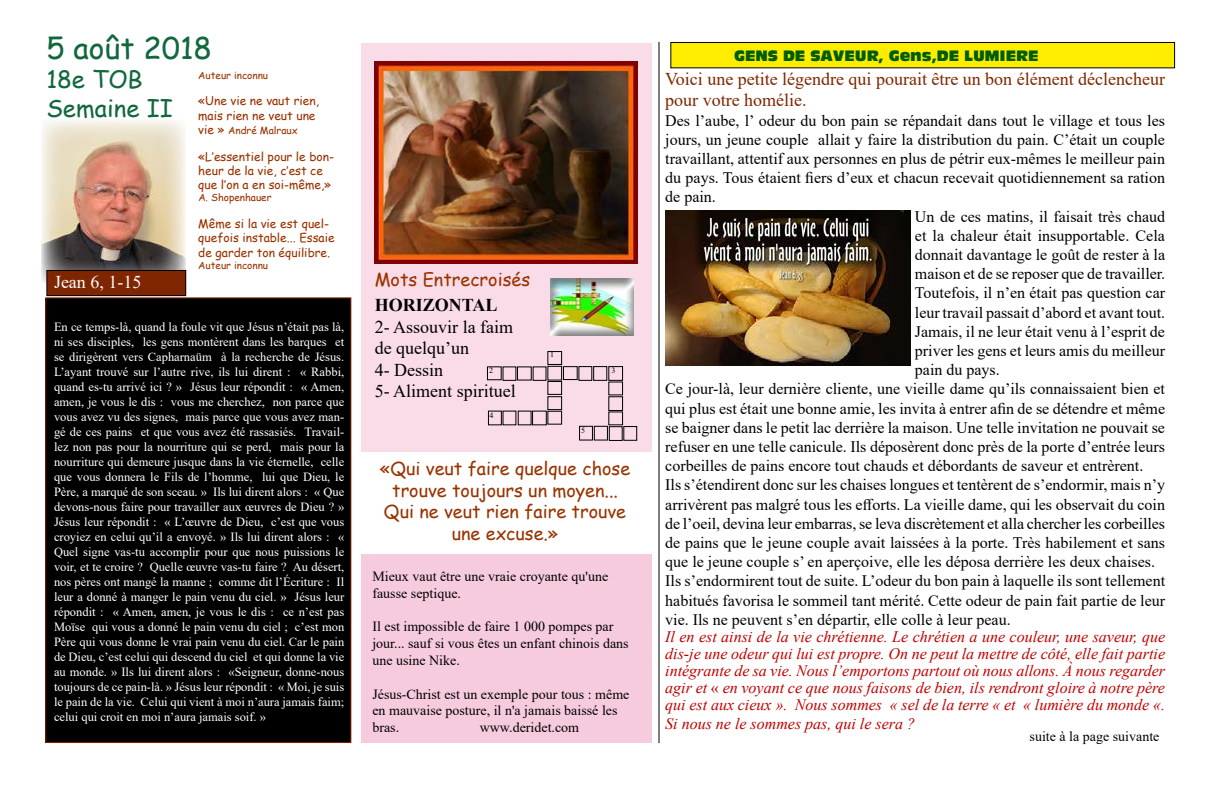
<style>
.page{position:relative;width:1224px;height:792px;background:#fff}
.page>*{position:absolute;margin:0;border:0;box-sizing:border-box;transform-origin:0 0}
.t1{font:30px "Comic Sans MS";color:#11683d}
.t2{font:24px/28.8px "Comic Sans MS";color:#11683d}
.t3{font:18px/21.6px "Comic Sans MS";color:#930;text-align:center}
.t4{font:18px/21.6px "Times New Roman";color:#7f2600}
.t5{font:18px/21.6px "Times New Roman";color:#000}
.t6{font:18px "Times New Roman";color:#fff}
.t7{font:700 18px "Times New Roman";color:#000}
.t8{font:16px "Times New Roman";color:#000}
.t9{font:italic 16px/17px "Times New Roman";color:#c00000;text-align:justify}
.t10{font:14px/16.8px "Times New Roman";color:#000}
.t11{font:14px "Antique Olive Compact";color:#005e00}
.t12{font:12.5px/15px "Times New Roman";color:#fff;text-align:justify}
.t13{font:12px/14.4px "Comic Sans MS";color:#930}
.t14{font:10px "Comic Sans MS";color:#930}
.t15{font:8px "Times New Roman";color:#000}
.s1{font-size:12px}
.s2{font-style:normal}
</style>
<div class="page">
<div style="left:361px;top:43px;width:291px;height:409px;background:#fadce9"></div>
<img style="left:42px;top:120px;width:144px;height:163px">
<div style="left:46px;top:298px;width:305px;height:445px;background:#000"></div>
<div style="left:45px;top:297px;width:306px;height:446px;border:1px solid #7f2600"></div>
<hr style="left:658px;top:42px;width:1px;height:701px;background:#000">
<div style="left:47px;top:270px;width:139px;height:26px;background:#7f2600"></div>
<div style="left:46px;top:270px;width:140px;height:26px;border:1px solid #000"></div>
<div style="left:671px;top:42px;width:504px;height:26px;background:#ffed00"></div>
<div style="left:670px;top:42px;width:505px;height:26px;border:1px solid #000"></div>
<img style="left:374px;top:62px;width:263px;height:202px">
<div style="left:542px;top:269px;width:100px;height:68px;background:#000;opacity:.5"></div>
<div style="left:608px;top:396px;width:15px;height:15px;border:1px solid #000"></div>
<div style="left:608px;top:382px;width:15px;height:13px;border:1px solid #000"></div>
<div style="left:547px;top:366px;width:15px;height:15px;border:1px solid #000"></div>
<div style="left:547px;top:351px;width:15px;height:14px;border:1px solid #000"></div>
<div style="left:547px;top:381px;width:15px;height:14px;border:1px solid #000"></div>
<div style="left:547px;top:396px;width:15px;height:14px;border:1px solid #000"></div>
<div style="left:609px;top:426px;width:14px;height:15px;border:1px solid #000"></div>
<div style="left:593px;top:366px;width:14px;height:15px;border:1px solid #000"></div>
<div style="left:578px;top:366px;width:14px;height:15px;border:1px solid #000"></div>
<div style="left:563px;top:366px;width:15px;height:14px;border:1px solid #000"></div>
<div style="left:594px;top:426px;width:14px;height:15px;border:1px solid #000"></div>
<div style="left:503px;top:366px;width:13px;height:15px;border:1px solid #000"></div>
<div style="left:623px;top:426px;width:14px;height:15px;border:1px solid #000"></div>
<div style="left:579px;top:426px;width:14px;height:15px;border:1px solid #000"></div>
<div style="left:517px;top:366px;width:15px;height:15px;border:1px solid #000"></div>
<div style="left:608px;top:366px;width:15px;height:15px;border:1px solid #000"></div>
<div style="left:532px;top:411px;width:15px;height:14px;border:1px solid #000"></div>
<div style="left:488px;top:411px;width:14px;height:14px;border:1px solid #000"></div>
<img style="left:665px;top:210px;width:245px;height:156px">
<div style="left:361px;top:554px;width:291px;height:189px;background:#f7cbde"></div>
<h1 class="t1" style="left:46px;top:26px;width:167px">5 août 2018</h1>
<h2 class="t2" style="left:46px;top:64px;width:128px">18e TOB<br>Semaine II</h2>
<p class="t14" style="left:198px;top:68px;width:71px">Auteur inconnu</p>
<p class="t13" style="left:198px;top:93px;width:122px">«Une vie ne vaut rien, mais rien ne veut une</p>
<p class="t14" style="left:198px;top:123px;width:101px"><span class="s1">vie »</span> André Malraux</p>
<p class="t13" style="left:198px;top:149px;width:137px">«L’essentiel pour le bon&shy;heur de la vie, c’est ce que l’on a en soi-même,»</p>
<p class="t14" style="left:198px;top:190px;width:75px">A. Shopenhauer</p>
<p class="t13" style="left:198px;top:216px;width:138px">Même si la vie est quel&shy;quefois instable... Essaie de garder ton équilibre.</p>
<p class="t14" style="left:198px;top:258px;width:71px">Auteur inconnu</p>
<p class="t6" style="left:54px;top:270px;width:89px">Jean 6, 1-15</p>
<p class="t12" style="left:54px;top:319px;width:292px">En ce temps-là, quand la foule vit que Jésus n’était pas là, ni ses disciples, les gens montèrent dans les barques et se dirigèrent vers Capharnaüm à la recherche de Jésus.<br>L’ayant trouvé sur l’autre rive, ils lui dirent : « Rabbi, quand es-tu arrivé ici ? » Jésus leur répondit : « Amen, amen, je vous le dis : vous me cherchez, non parce que vous avez vu des signes, mais parce que vous avez man&shy;gé de ces pains et que vous avez été rassasiés. Travail&shy;lez non pas pour la nourriture qui se perd, mais pour la nourriture qui demeure jusque dans la vie éternelle, celle que vous donnera le Fils de l’homme, lui que Dieu, le Père, a marqué de son sceau. » Ils lui dirent alors : « Que devons-nous faire pour travailler aux œuvres de Dieu ? » Jésus leur répondit : « L’œuvre de Dieu, c’est que vous croyiez en celui qu’il a envoyé. » Ils lui dirent alors : « Quel signe vas-tu accomplir pour que nous puissions le voir, et te croire ? Quelle œuvre vas-tu faire ? Au désert, nos pères ont mangé la manne ; comme dit l’Écriture : Il leur a donné à manger le pain venu du ciel. » Jésus leur répondit : « Amen, amen, je vous le dis : ce n’est pas Moïse qui vous a donné le pain venu du ciel ; c’est mon Père qui vous donne le vrai pain venu du ciel. Car le pain de Dieu, c’est celui qui descend du ciel et qui donne la vie au monde. » Ils lui dirent alors : «Seigneur, donne-nous toujours de ce pain-là. » Jésus leur répondit : « Moi, je suis le pain de la vie. Celui qui vient à moi n’aura jamais faim; celui qui croit en moi n’aura jamais soif. »</p>
<p class="t3" style="left:375px;top:269px;width:157px">Mots Entrecroisés</p>
<p class="t7" style="left:375px;top:292px;width:124px">HORIZONTAL</p>
<p class="t5" style="left:375px;top:315px;width:143px">2- Assouvir la faim de quelqu’un<br>4- Dessin<br>5- Aliment spirituel</p>
<p class="t15" style="left:550px;top:349px;width:5px">1</p>
<p class="t15" style="left:489px;top:364px;width:5px">2</p>
<p class="t15" style="left:612px;top:364px;width:5px">3</p>
<p class="t15" style="left:489px;top:410px;width:5px">4</p>
<p class="t15" style="left:581px;top:425px;width:5px">5</p>
<p class="t3" style="left:380px;top:457px;width:252px">«Qui veut faire quelque chose trouve toujours un moyen...<br>Qui ne veut rien faire trouve une excuse.»</p>
<p class="t10" style="left:372px;top:567px;width:237px">Mieux vaut être une vraie croyante qu'une fausse septique.</p>
<p class="t10" style="left:372px;top:618px;width:258px">Il est impossible de faire 1 000 pompes par jour... sauf si vous êtes un enfant chinois dans une usine Nike.</p>
<p class="t10" style="left:372px;top:685px;width:259px">Jésus-Christ est un exemple pour tous : même en mauvaise posture, il n'a jamais baissé les bras.</p>
<p class="t10" style="left:480px;top:719px;width:101px">www.deridet.com</p>
<p class="t11" style="left:734px;top:46px;width:306px">GENS DE SAVEUR, Gens,DE LUMIERE</p>
<p class="t4" style="left:665px;top:68px;width:501px">Voici une petite légendre qui pourait être un bon élément déclencheur pour votre homélie.</p>
<p class="t8" style="left:665px;top:109px;width:501px">Des l’aube, l’ odeur du bon pain se répandait dans tout le village et tous les</p>
<p class="t8" style="left:665px;top:128px;width:501px">jours, un jeune couple allait y faire la distribution du pain. C’était un couple</p>
<p class="t8" style="left:665px;top:147px;width:501px">travaillant, attentif aux personnes en plus de pétrir eux-mêmes le meilleur pain</p>
<p class="t8" style="left:665px;top:167px;width:501px">du pays. Tous étaient fiers d’eux et chacun recevait quotidiennement sa ration</p>
<p class="t8" style="left:665px;top:186px;width:52px">de pain.</p>
<p class="t8" style="left:915px;top:205px;width:252px">Un de ces matins, il faisait très chaud</p>
<p class="t8" style="left:915px;top:224px;width:251px">et la chaleur était insupportable. Cela</p>
<p class="t8" style="left:915px;top:243px;width:252px">donnait davantage le goût de rester à la</p>
<p class="t8" style="left:915px;top:263px;width:252px">maison et de se reposer que de travailler.</p>
<p class="t8" style="left:915px;top:282px;width:252px">Toutefois, il n’en était pas question car</p>
<p class="t8" style="left:915px;top:301px;width:252px">leur travail passait d’abord et avant tout.</p>
<p class="t8" style="left:915px;top:320px;width:252px">Jamais, il ne leur était venu à l’esprit de</p>
<p class="t8" style="left:915px;top:339px;width:252px">priver les gens et leurs amis du meilleur</p>
<p class="t8" style="left:915px;top:359px;width:86px">pain du pays.</p>
<p class="t8" style="left:665px;top:378px;width:501px">Ce jour-là, leur dernière cliente, une vieille dame qu’ils connaissaient bien et</p>
<p class="t8" style="left:665px;top:397px;width:501px">qui plus est était une bonne amie, les invita à entrer afin de se détendre et même</p>
<p class="t8" style="left:665px;top:416px;width:501px">se baigner dans le petit lac derrière la maison. Une telle invitation ne pouvait se</p>
<p class="t8" style="left:665px;top:435px;width:501px">refuser en une telle canicule. Ils déposèrent donc près de la porte d’entrée leurs</p>
<p class="t8" style="left:665px;top:455px;width:480px">corbeilles de pains encore tout chauds et débordants de saveur et entrèrent.</p>
<p class="t8" style="left:665px;top:474px;width:501px">Ils s’étendirent donc sur les chaises longues et tentèrent de s’endormir, mais n’y</p>
<p class="t8" style="left:665px;top:493px;width:501px">arrivèrent pas malgré tous les efforts. La vieille dame, qui les observait du coin</p>
<p class="t8" style="left:665px;top:512px;width:501px">de l’oeil, devina leur embarras, se leva discrètement et alla chercher les corbeilles</p>
<p class="t8" style="left:665px;top:531px;width:501px">de pains que le jeune couple avait laissées à la porte. Très habilement et sans</p>
<p class="t8" style="left:665px;top:551px;width:491px">que le jeune couple s’ en aperçoive, elle les déposa derrière les deux chaises.</p>
<p class="t8" style="left:665px;top:570px;width:501px">Ils s’endormirent tout de suite. L’odeur du bon pain à laquelle ils sont tellement</p>
<p class="t8" style="left:665px;top:589px;width:501px">habitués favorisa le sommeil tant mérité. Cette odeur de pain fait partie de leur</p>
<p class="t8" style="left:665px;top:608px;width:347px">vie. Ils ne peuvent s’en départir, elle colle à leur peau.</p>
<p class="t9" style="left:665px;top:628px;width:501px">Il en est ainsi de la vie chrétienne. Le chrétien a une couleur, une saveur, que dis-je une odeur qui lui est propre. On ne peut la mettre de côté, elle fait partie intégrante de sa vie. Nous l’emportons partout où nous allons. À nous regarder agir et <span class="s2">«</span> en voyant ce que nous faisons de bien, ils rendront gloire à notre père qui est aux cieux ». Nous sommes « sel de la terre « et « lumière du monde «.</p>
<p class="t9" style="left:665px;top:715px;width:251px">Si nous ne le sommes pas, qui le sera ?</p>
<p class="t10" style="left:1030px;top:728px;width:131px">suite à la page suivante</p>
</div>
